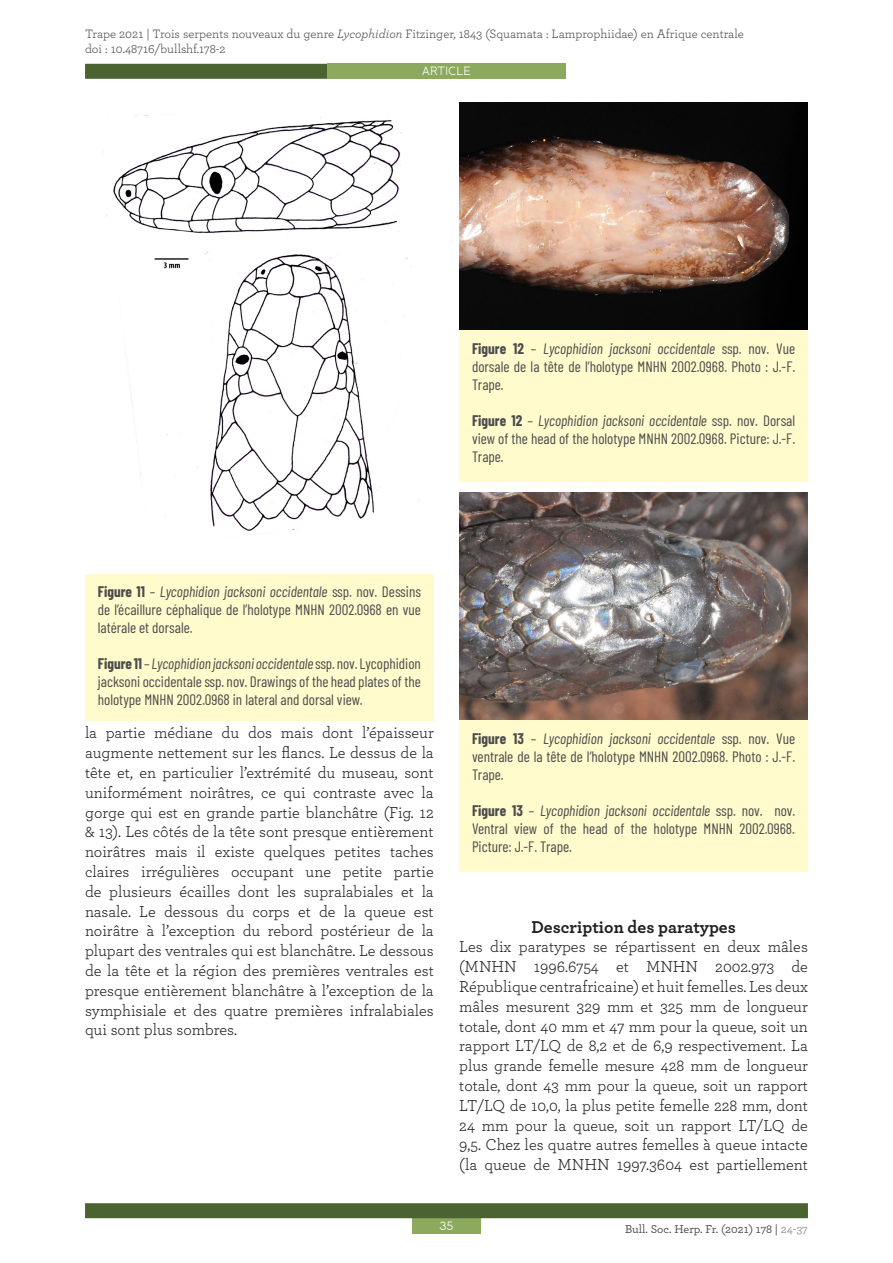
<style>
.page{position:relative;width:893px;height:1263px;background:#fff}
.page>*{position:absolute;margin:0;border:0;box-sizing:border-box;transform-origin:0 0}
.Article_-_Sous-Titre{font:700 18px "Archer";color:#231f20}
.Article_-_Texte{font:16.5px/19.8px "Archer";color:#231f20;text-align:justify}
.Légende_-_fr{font:15px/18px "Barlow Condensed";color:#4b4c4d;text-align:justify}
.t1{font:12.75px/15px "Archer";color:#4b4c4d}
.t2{font:500 12px "Archer";color:#4b4c4d}
.t3{font:12px "Banda";letter-spacing:-.01em;color:#fff}
.s1{font-style:italic}
.s2{font-weight:700}
.s3{color:#939598}
</style>
<div class="page">
<div style="left:412px;top:1218px;width:68px;height:15px;background:#8da95e"></div>
<div style="left:85px;top:1203px;width:723px;height:15px;background:#4a6331"></div>
<div style="left:85px;top:64px;width:457px;height:15px;background:#4a6331"></div>
<div style="left:327px;top:64px;width:239px;height:15px;background:#8da95e"></div>
<img style="left:103px;top:114px;width:317px;height:417px">
<div style="left:85px;top:574px;width:349px;height:147px;background:#fffbcc"></div>
<img style="left:459px;top:102px;width:349px;height:229px">
<div style="left:459px;top:331px;width:349px;height:151px;background:#fffbcc"></div>
<img style="left:459px;top:492px;width:349px;height:229px">
<div style="left:459px;top:721px;width:349px;height:151px;background:#fffbcc"></div>
<p class="t1" style="left:85px;top:26px;width:660px">Trape 2021 | Trois serpents nouveaux du genre <span class="s1">Lycophidion</span> Fitzinger, 1843 (Squamata : Lamprophiidae) en Afrique centrale doi : 10.48716/bullshf.178-2</p>
<p class="t3" style="left:422px;top:64px;width:51px">ARTICLE</p>
<p class="Légende_-_fr" style="left:472px;top:338px;width:325px"><span class="s2">Figure 12</span> – <span class="s1">Lycophidion jacksoni occidentale</span> ssp. nov. Vue dorsale de la tête de l’holotype MNHN 2002.0968. Photo : J.-F.<br>Trape.</p>
<p class="Légende_-_fr" style="left:472px;top:410px;width:325px"><span class="s2">Figure 12</span> – <span class="s1">Lycophidion jacksoni occidentale</span> ssp. nov. Dorsal view of the head of the holotype MNHN 2002.0968. Picture: J.-F.<br>Trape.</p>
<p class="Légende_-_fr" style="left:98px;top:582px;width:325px"><span class="s2">Figure 11</span> – <span class="s1">Lycophidion jacksoni occidentale</span> ssp. nov. Dessins de l’écaillure céphalique de l’holotype MNHN 2002.0968 en vue latérale et dorsale.</p>
<p class="Légende_-_fr" style="left:98px;top:654px;width:325px"><span class="s2">Figure 11</span> – <span class="s1">Lycophidion jacksoni occidentale</span> ssp. nov. Lycophidion jacksoni occidentale ssp. nov. Drawings of the head plates of the holotype MNHN 2002.0968 in lateral and dorsal view.</p>
<p class="Article_-_Texte" style="left:85px;top:722px;width:350px">la partie médiane du dos mais dont l’épaisseur augmente nettement sur les flancs. Le dessus de la tête et, en particulier l’extrémité du museau, sont uniformément noirâtres, ce qui contraste avec la gorge qui est en grande partie blanchâtre (Fig. 12 &amp; 13). Les côtés de la tête sont presque entièrement noirâtres mais il existe quelques petites taches claires irrégulières occupant une petite partie de plusieurs écailles dont les supralabiales et la nasale. Le dessous du corps et de la queue est noirâtre à l’exception du rebord postérieur de la plupart des ventrales qui est blanchâtre. Le dessous de la tête et la région des premières ventrales est presque entièrement blanchâtre à l’exception de la symphisiale et des quatre premières infralabiales qui sont plus sombres.</p>
<p class="Légende_-_fr" style="left:472px;top:729px;width:325px"><span class="s2">Figure 13</span> – <span class="s1">Lycophidion jacksoni occidentale</span> ssp. nov. Vue ventrale de la tête de l’holotype MNHN 2002.0968. Photo : J.-F.<br>Trape.</p>
<p class="Légende_-_fr" style="left:472px;top:801px;width:325px"><span class="s2">Figure 13</span> – <span class="s1">Lycophidion jacksoni occidentale</span> ssp. nov. nov.<br>Ventral view of the head of the holotype MNHN 2002.0968.<br>Picture: J.-F. Trape.</p>
<p class="Article_-_Sous-Titre" style="left:531px;top:912px;width:206px">Description des paratypes</p>
<p class="Article_-_Texte" style="left:459px;top:936px;width:350px">Les dix paratypes se répartissent en deux mâles (MNHN 1996.6754 et MNHN 2002.973 de République centrafricaine) et huit femelles. Les deux mâles mesurent 329 mm et 325 mm de longueur totale, dont 40 mm et 47 mm pour la queue, soit un rapport LT/LQ de 8,2 et de 6,9 respectivement. La plus grande femelle mesure 428 mm de longueur totale, dont 43 mm pour la queue, soit un rapport LT/LQ de 10,0, la plus petite femelle 228 mm, dont 24 mm pour la queue, soit un rapport LT/LQ de 9,5. Chez les quatre autres femelles à queue intacte (la queue de MNHN 1997.3604 est partiellement</p>
<p class="t3" style="left:439px;top:1218px;width:16px">35</p>
<p class="t2" style="left:625px;top:1220px;width:184px">Bull. Soc. Herp. Fr. (2021) 178 | <span class="s3">24-37</span></p>
</div>
